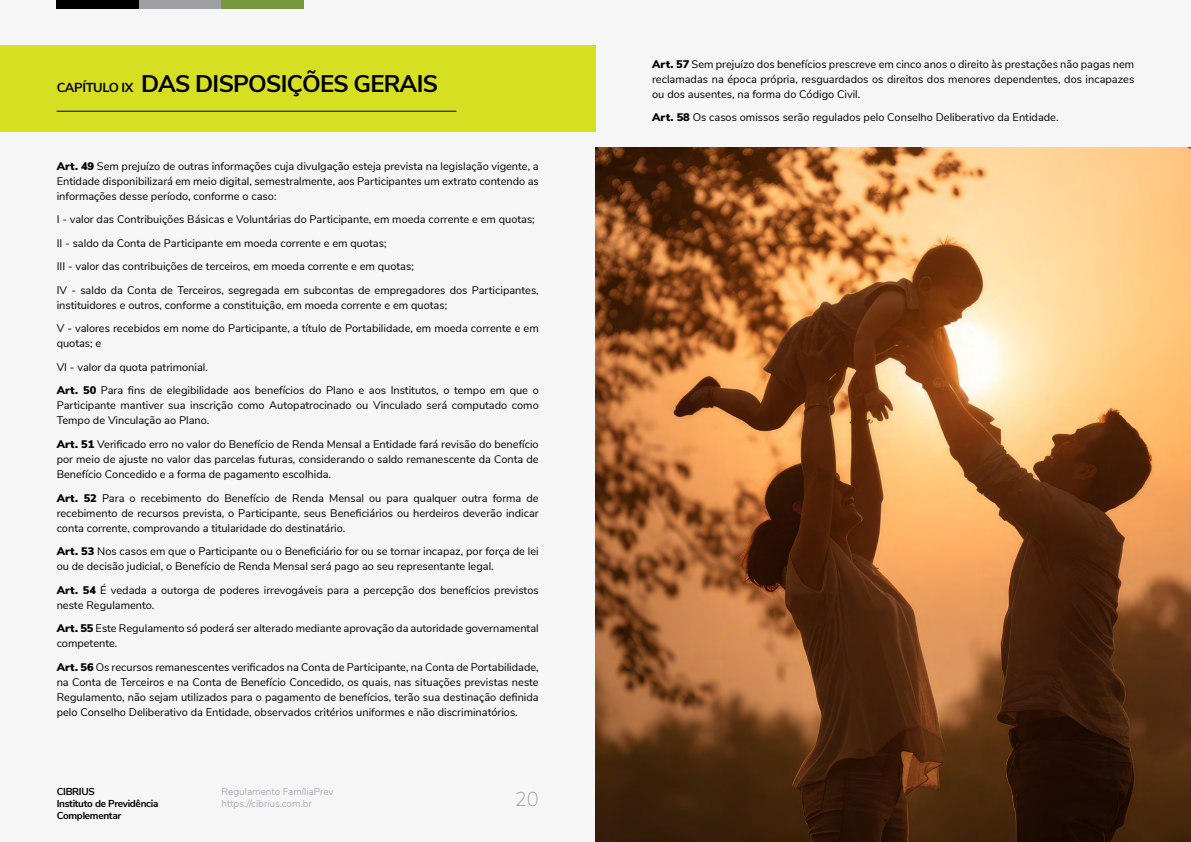
<style>
.page{position:relative;width:1191px;height:842px;background:#fff}
.page>*{position:absolute;margin:0;border:0;box-sizing:border-box;transform-origin:0 0}
.t1{font:700 24px "Nunito Sans";letter-spacing:-.03em;color:#000}
.t2{font:200 20px "Nunito Sans";color:#9d9fa2}
.t3{font:11px/15px "Nunito Sans";color:#000}
.t4{font:300 10px/12px "Nunito Sans";color:#9d9fa2}
.t5{font:700 10px/12px "Nunito Sans";letter-spacing:-.03em;color:#000}
.s1{font-size:13px}
.s2{font-weight:900}
</style>
<div class="page">
<div style="left:0;top:0;width:595px;height:842px;background:#f6f6f6"></div>
<div style="left:595px;top:0;width:596px;height:842px;background:#f6f6f6"></div>
<div style="left:57px;top:0;width:82px;height:9px;background:#000"></div>
<div style="left:139px;top:0;width:82px;height:9px;background:#9d9fa2"></div>
<div style="left:221px;top:0;width:83px;height:9px;background:#76973e"></div>
<div style="left:0;top:45px;width:595px;height:87px;background:#d7df23"></div>
<hr style="left:57px;top:111px;width:399px;height:1px;background:#000">
<img style="left:595px;top:147px;width:596px;height:695px">
<h1 class="t1" style="left:57px;top:66px;width:383px"><span class="s1">CAPÍTULO IX</span> DAS DISPOSIÇÕES GERAIS</h1>
<p class="t3" style="left:57px;top:158px;width:483px;text-align:justify"><span class="s2">Art. 49</span> Sem prejuízo de outras informações cuja divulgação esteja prevista na legislação vigente, a Entidade disponibilizará em meio digital, semestralmente, aos Participantes um extrato contendo as informações desse período, conforme o caso:</p>
<p class="t3" style="left:57px;top:207px;width:483px;line-height:23.5px">I - valor das Contribuições Básicas e Voluntárias do Participante, em moeda corrente e em quotas; II - saldo da Conta de Participante em moeda corrente e em quotas;<br>III - valor das contribuições de terceiros, em moeda corrente e em quotas;<br>IV - saldo da Conta de Terceiros, segregada em subcontas de empregadores dos Participantes,</p>
<p class="t3" style="left:57px;top:293px;width:483px;line-height:23.5px">instituidores e outros, conforme a constituição, em moeda corrente e em quotas;<br>V - valores recebidos em nome do Participante, a título de Portabilidade, em moeda corrente e em</p>
<p class="t3" style="left:57px;top:331px;width:483px;line-height:23.5px">quotas; e<br>VI - valor da quota patrimonial.<br><span class="s2">Art. 50</span> Para fins de elegibilidade aos benefícios do Plano e aos Institutos, o tempo em que o</p>
<p class="t3" style="left:57px;top:397px;width:483px">Participante mantiver sua inscrição como Autopatrocinado ou Vinculado será computado como<br>Tempo de Vinculação ao Plano.</p>
<p class="t3" style="left:57px;top:436px;width:483px;text-align:justify"><span class="s2">Art. 51</span> Verificado erro no valor do Benefício de Renda Mensal a Entidade fará revisão do benefício por meio de ajuste no valor das parcelas futuras, considerando o saldo remanescente da Conta de Benefício Concedido e a forma de pagamento escolhida.</p>
<p class="t3" style="left:57px;top:489px;width:483px;text-align:justify"><span class="s2">Art. 52</span> Para o recebimento do Benefício de Renda Mensal ou para qualquer outra forma de recebimento de recursos prevista, o Participante, seus Beneficiários ou herdeiros deverão indicar conta corrente, comprovando a titularidade do destinatário.</p>
<p class="t3" style="left:57px;top:543px;width:483px"><span class="s2">Art. 53</span> Nos casos em que o Participante ou o Beneficiário for ou se tornar incapaz, por força de lei ou de decisão judicial, o Benefício de Renda Mensal será pago ao seu representante legal.</p>
<p class="t3" style="left:57px;top:581px;width:483px"><span class="s2">Art. 54</span> É vedada a outorga de poderes irrevogáveis para a percepção dos benefícios previstos neste Regulamento.</p>
<p class="t3" style="left:57px;top:620px;width:483px"><span class="s2">Art. 55</span> Este Regulamento só poderá ser alterado mediante aprovação da autoridade governamental competente.</p>
<p class="t3" style="left:57px;top:659px;width:483px;text-align:justify"><span class="s2">Art. 56</span> Os recursos remanescentes verificados na Conta de Participante, na Conta de Portabilidade, na Conta de Terceiros e na Conta de Benefício Concedido, os quais, nas situações previstas neste Regulamento, não sejam utilizados para o pagamento de benefícios, terão sua destinação definida pelo Conselho Deliberativo da Entidade, observados critérios uniformes e não discriminatórios.</p>
<p class="t5" style="left:57px;top:785px;width:103px">CIBRIUS<br>Instituto de Previdência<br>Complementar</p>
<p class="t4" style="left:221px;top:785px;width:114px">Regulamento FamíliaPrev https://cibrius.com.br</p>
<h2 class="t2" style="left:515px;top:784px;width:25px">20</h2>
<p class="t3" style="left:652px;top:56px;width:483px;text-align:justify"><span class="s2">Art. 57</span> Sem prejuízo dos benefícios prescreve em cinco anos o direito às prestações não pagas nem reclamadas na época própria, resguardados os direitos dos menores dependentes, dos incapazes ou dos ausentes, na forma do Código Civil.</p>
<p class="t3" style="left:652px;top:109px;width:408px"><span class="s2">Art. 58</span> Os casos omissos serão regulados pelo Conselho Deliberativo da Entidade.</p>
</div>
